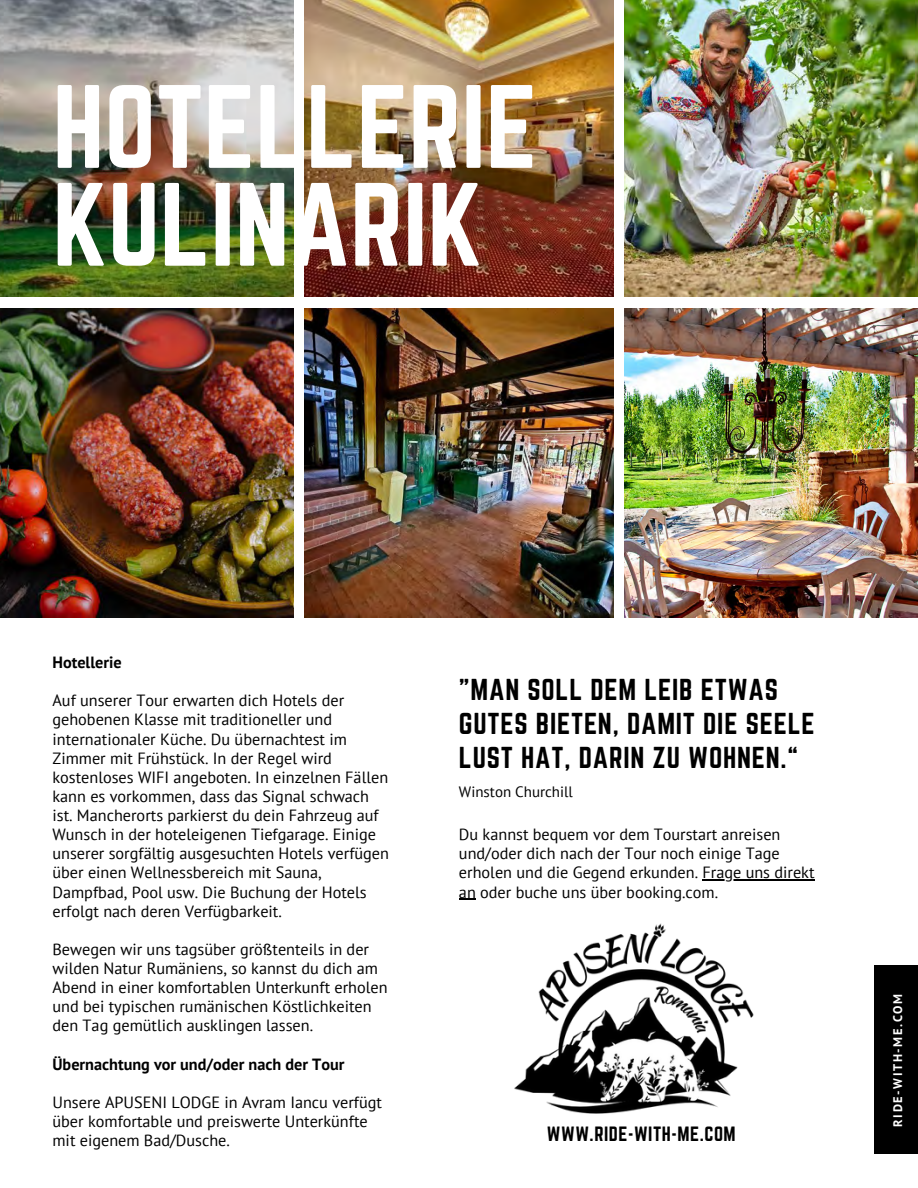
<style>
.page{position:relative;width:918px;height:1188px;background:#fff}
.page>*{position:absolute;margin:0;border:0;box-sizing:border-box;transform-origin:0 0}
.t1{font:103.5px "Norwester";color:#fff}
.t2{font:26.4px/33.8px "Norwester";letter-spacing:.03em;color:#000}
.t3{font:18.15px "Norwester";letter-spacing:.03em;color:#000}
.t4{font:16.2px/19.2px "PT Sans";color:#000}
.t5{font:700 16.2px "PT Sans";color:#000}
.t6{font:15px "PT Sans";color:#000}
.t7{font:700 12.45px "PT Sans";letter-spacing:.13em;color:#fff}
</style>
<div class="page">
<img style="left:624px;top:0;width:294px;height:297px">
<img style="left:0;top:308px;width:294px;height:310px">
<img style="left:0;top:0;width:294px;height:297px">
<img style="left:305px;top:0;width:308px;height:297px">
<img style="left:305px;top:308px;width:308px;height:310px">
<img style="left:624px;top:308px;width:294px;height:310px">
<div style="left:875px;top:965px;width:43px;height:189px;background:#000"></div>
<img style="left:514px;top:923px;width:240px;height:191px">
<hr style="left:702px;top:880px;width:112px;height:1px;background:#000">
<svg style="left:459px;top:899px;width:17px;height:1px"></svg>
<p class="t1" style="left:53px;top:64px;width:486px">HOTELLERIE</p>
<p class="t1" style="left:53px;top:162px;width:432px">KULINARIK</p>
<p class="t5" style="left:53px;top:652px;width:71px">Hotellerie</p>
<p class="t4" style="left:53px;top:691px;width:338px">Auf unserer Tour erwarten dich Hotels der gehobenen Klasse mit traditioneller und internationaler Küche. Du übernachtest im Zimmer mit Frühstück. In der Regel wird kostenloses WIFI angeboten. In einzelnen Fällen kann es vorkommen, dass das Signal schwach ist. Mancherorts parkierst du dein Fahrzeug auf Wunsch in der hoteleigenen Tiefgarage. Einige unserer sorgfältig ausgesuchten Hotels verfügen über einen Wellnessbereich mit Sauna, Dampfbad, Pool usw. Die Buchung der Hotels erfolgt nach deren Verfügbarkeit.</p>
<p class="t4" style="left:53px;top:939px;width:337px">Bewegen wir uns tagsüber größtenteils in der wilden Natur Rumäniens, so kannst du dich am Abend in einer komfortablen Unterkunft erholen und bei typischen rumänischen Köstlichkeiten den Tag gemütlich ausklingen lassen.</p>
<p class="t5" style="left:53px;top:1053px;width:294px">Übernachtung vor und/oder nach der Tour</p>
<p class="t4" style="left:53px;top:1092px;width:331px">Unsere APUSENI LODGE in Avram Iancu verfügt über komfortable und preiswerte Unterkünfte mit eigenem Bad/Dusche.</p>
<p class="t2" style="left:459px;top:673px;width:357px">"MAN SOLL DEM LEIB ETWAS<br>GUTES BIETEN, DAMIT DIE SEELE<br>LUST HAT, DARIN ZU WOHNEN.“</p>
<p class="t6" style="left:459px;top:781px;width:115px">Winston Churchill</p>
<p class="t4" style="left:459px;top:825px;width:357px">Du kannst bequem vor dem Tourstart anreisen und/oder dich nach der Tour noch einige Tage erholen und die Gegend erkunden. Frage uns direkt an oder buche uns über booking.com.</p>
<p class="t3" style="left:547px;top:1123px;width:191px">WWW.RIDE-WITH-ME.COM</p>
<p class="t7" style="left:889px;top:1127px;width:134px;rotate:-90deg">RIDE-WITH-ME.COM</p>
</div>
